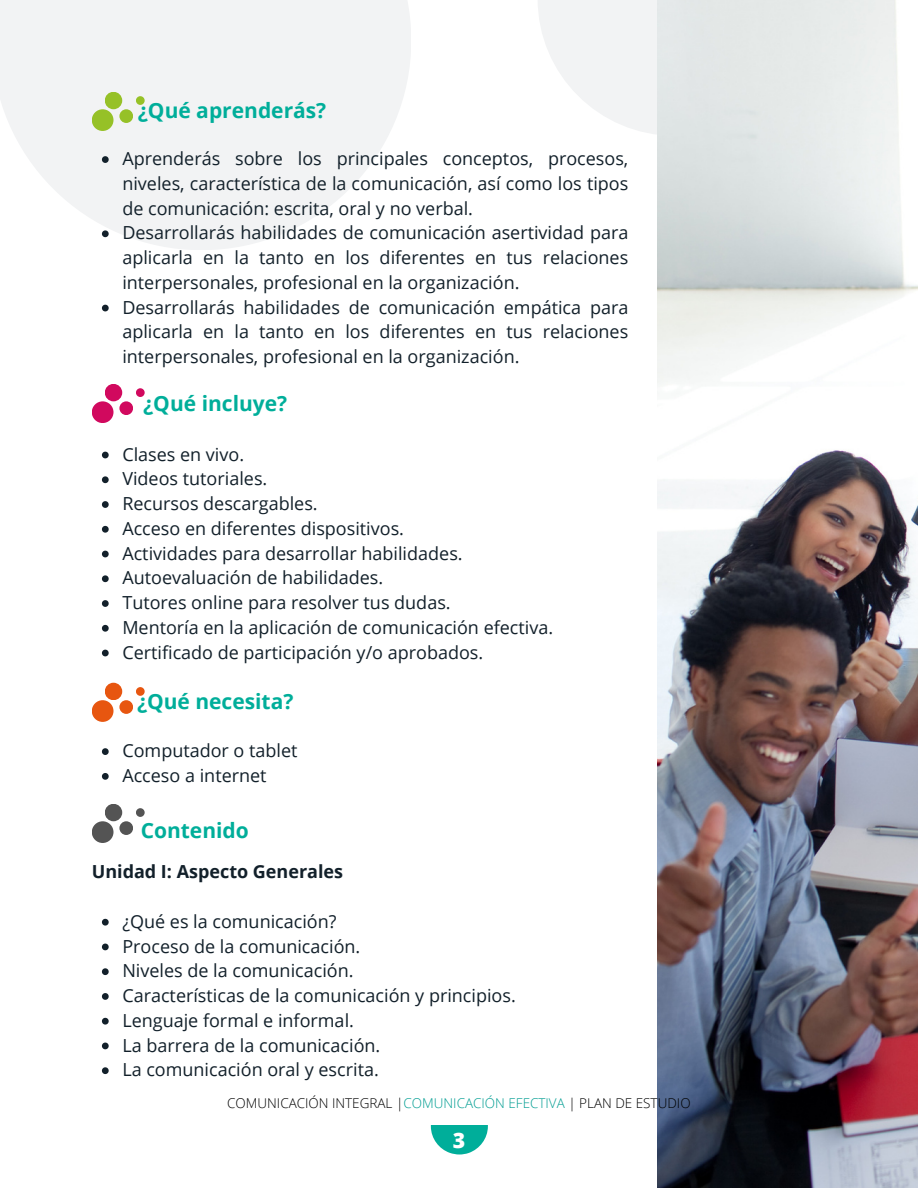
<style>
.page{position:relative;width:918px;height:1188px;background:#fff}
.page>*{position:absolute;margin:0;border:0;box-sizing:border-box;transform-origin:0 0}
.t1{font:800 21.3px "Open Sans";color:#fff}
.t2{font:700 21px "Open Sans";color:#00ae9a}
.t3{font:18px/24.8px "Open Sans";color:#12202a;text-align:justify}
.t4{font:700 18px "Open Sans";color:#12202a}
.t5{font:300 13.5px "Open Sans";color:#000}
.s1{color:#009d92}
</style>
<div class="page">
<div style="left:538px;top:0;width:274px;height:136px;background:linear-gradient(to bottom,#f0f1f2,#fafbfb)"></div>
<div style="left:0;top:0;width:411px;height:250px;background:linear-gradient(to right,#f4f5f5,#f5f5f6)"></div>
<svg style="left:431px;top:1125px;width:57px;height:30px"></svg>
<img style="left:657px;top:0;width:261px;height:1188px">
<div style="left:92px;top:401px;width:22px;height:22px;background:#d1095e;border-radius:50%"></div>
<div style="left:105px;top:384px;width:17px;height:17px;background:#d1095e;border-radius:50%"></div>
<div style="left:136px;top:388px;width:9px;height:9px;background:#d1095e;border-radius:50%"></div>
<div style="left:119px;top:401px;width:14px;height:14px;background:#d1095e;border-radius:50%"></div>
<div style="left:92px;top:109px;width:22px;height:22px;background:#96c127;border-radius:50%"></div>
<div style="left:105px;top:92px;width:17px;height:17px;background:#96c127;border-radius:50%"></div>
<div style="left:136px;top:96px;width:9px;height:9px;background:#96c127;border-radius:50%"></div>
<div style="left:119px;top:109px;width:14px;height:14px;background:#96c127;border-radius:50%"></div>
<div style="left:92px;top:700px;width:22px;height:22px;background:#e75610;border-radius:50%"></div>
<div style="left:105px;top:683px;width:17px;height:17px;background:#e75610;border-radius:50%"></div>
<div style="left:136px;top:687px;width:9px;height:9px;background:#e75610;border-radius:50%"></div>
<div style="left:119px;top:700px;width:14px;height:14px;background:#e75610;border-radius:50%"></div>
<div style="left:92px;top:821px;width:22px;height:22px;background:#545454;border-radius:50%"></div>
<div style="left:105px;top:804px;width:17px;height:17px;background:#545454;border-radius:50%"></div>
<div style="left:136px;top:808px;width:9px;height:9px;background:#545454;border-radius:50%"></div>
<div style="left:119px;top:821px;width:14px;height:14px;background:#545454;border-radius:50%"></div>
<svg style="left:102px;top:452px;width:7px;height:6px"></svg>
<svg style="left:102px;top:476px;width:7px;height:7px"></svg>
<svg style="left:102px;top:501px;width:7px;height:7px"></svg>
<svg style="left:102px;top:526px;width:7px;height:7px"></svg>
<svg style="left:102px;top:551px;width:7px;height:6px"></svg>
<svg style="left:102px;top:575px;width:7px;height:7px"></svg>
<svg style="left:102px;top:600px;width:7px;height:7px"></svg>
<svg style="left:102px;top:625px;width:7px;height:7px"></svg>
<svg style="left:102px;top:650px;width:7px;height:6px"></svg>
<svg style="left:102px;top:156px;width:7px;height:7px"></svg>
<svg style="left:102px;top:230px;width:7px;height:7px"></svg>
<svg style="left:102px;top:305px;width:7px;height:6px"></svg>
<svg style="left:102px;top:748px;width:7px;height:7px"></svg>
<svg style="left:102px;top:773px;width:7px;height:7px"></svg>
<svg style="left:102px;top:919px;width:7px;height:7px"></svg>
<svg style="left:102px;top:944px;width:7px;height:6px"></svg>
<svg style="left:102px;top:968px;width:7px;height:7px"></svg>
<svg style="left:102px;top:993px;width:7px;height:7px"></svg>
<svg style="left:102px;top:1018px;width:7px;height:7px"></svg>
<svg style="left:102px;top:1043px;width:7px;height:6px"></svg>
<svg style="left:102px;top:1067px;width:7px;height:7px"></svg>
<p class="t2" style="left:138px;top:96px;width:190px">¿Qué aprenderás?</p>
<p class="t3" style="left:122px;top:146px;width:507px">Aprenderás sobre los principales conceptos, procesos, niveles, característica de la comunicación, así como los tipos de comunicación: escrita, oral y no verbal.</p>
<p class="t3" style="left:122px;top:220px;width:507px">Desarrollarás habilidades de comunicación asertividad para aplicarla en la tanto en los diferentes en tus relaciones interpersonales, profesional en la organización.</p>
<p class="t3" style="left:122px;top:294px;width:507px">Desarrollarás habilidades de comunicación empática para aplicarla en la tanto en los diferentes en tus relaciones interpersonales, profesional en la organización.</p>
<p class="t2" style="left:143px;top:388px;width:145px">¿Qué incluye?</p>
<p class="t3" style="left:122px;top:441px;width:123px">Clases en vivo.</p>
<p class="t3" style="left:122px;top:466px;width:146px">Videos tutoriales.</p>
<p class="t3" style="left:122px;top:491px;width:197px">Recursos descargables.</p>
<p class="t3" style="left:122px;top:516px;width:283px">Acceso en diferentes dispositivos.</p>
<p class="t3" style="left:122px;top:540px;width:342px">Actividades para desarrollar habilidades.</p>
<p class="t3" style="left:122px;top:565px;width:262px">Autoevaluación de habilidades.</p>
<p class="t3" style="left:122px;top:590px;width:330px">Tutores online para resolver tus dudas.</p>
<p class="t3" style="left:122px;top:615px;width:432px">Mentoría en la aplicación de comunicación efectiva.</p>
<p class="t3" style="left:122px;top:639px;width:362px">Certificado de participación y/o aprobados.</p>
<p class="t2" style="left:137px;top:687px;width:158px">¿Qué necesita?</p>
<p class="t3" style="left:122px;top:738px;width:177px">Computador o tablet</p>
<p class="t3" style="left:122px;top:763px;width:146px">Acceso a internet</p>
<p class="t2" style="left:141px;top:815px;width:110px">Contenido</p>
<p class="t4" style="left:92px;top:859px;width:253px">Unidad I: Aspecto Generales</p>
<p class="t3" style="left:122px;top:908px;width:216px">¿Qué es la comunicación?</p>
<p class="t3" style="left:122px;top:933px;width:239px">Proceso de la comunicación.</p>
<p class="t3" style="left:122px;top:958px;width:233px">Niveles de la comunicación.</p>
<p class="t3" style="left:122px;top:983px;width:395px">Características de la comunicación y principios.</p>
<p class="t3" style="left:122px;top:1007px;width:233px">Lenguaje formal e informal.</p>
<p class="t3" style="left:122px;top:1032px;width:259px">La barrera de la comunicación.</p>
<p class="t3" style="left:122px;top:1057px;width:258px">La comunicación oral y escrita.</p>
<p class="t5" style="left:227px;top:1094px;width:465px">COMUNICACIÓN INTEGRAL |<span class="s1">COMUNICACIÓN EFECTIVA</span> | PLAN DE ESTUDIO</p>
<p class="t1" style="left:453px;top:1125px;width:14px">3</p>
</div>
